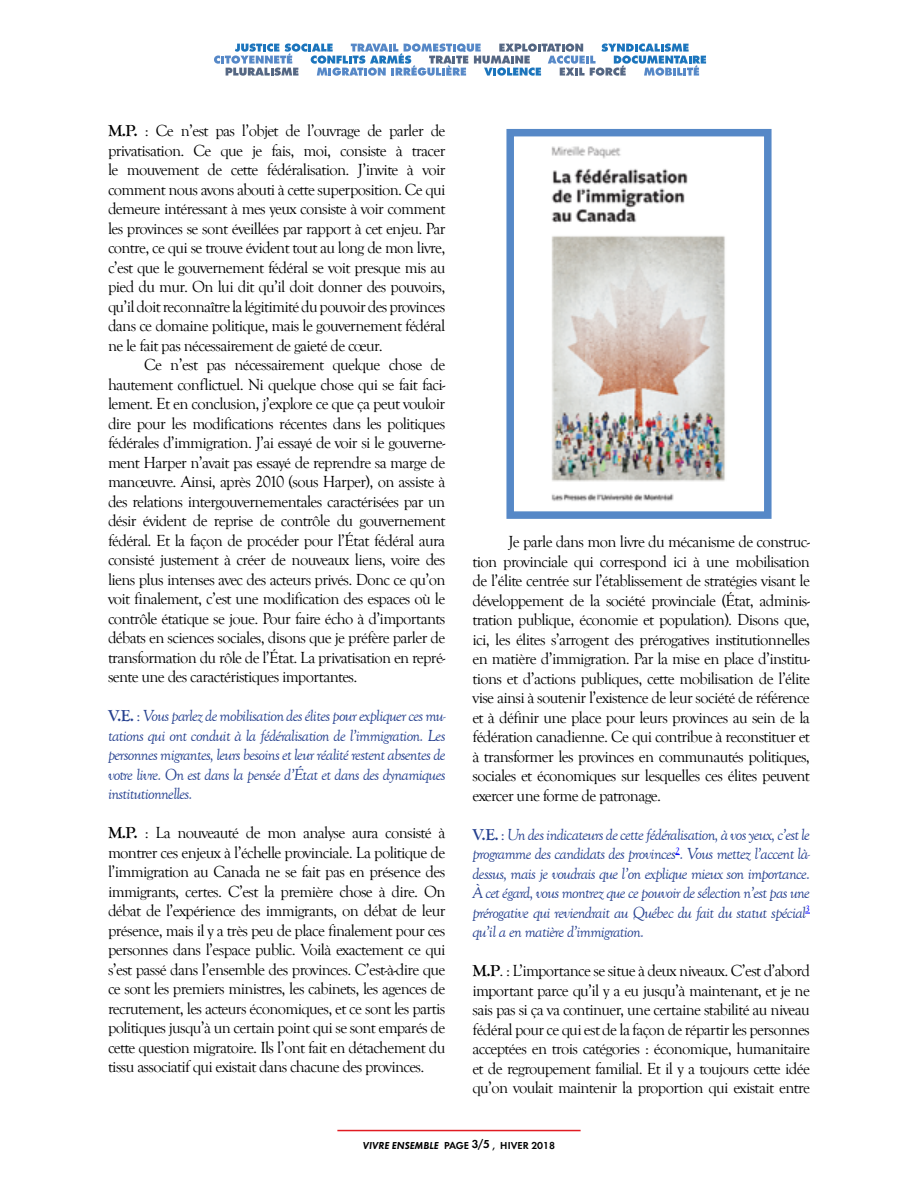
<style>
.page{position:relative;width:918px;height:1188px;background:#fff}
.page>*{position:absolute;margin:0;border:0;box-sizing:border-box;transform-origin:0 0}
.t1{font:16.5px/19.5px "Goudy Old Style T";letter-spacing:-.04em;color:#000;text-align:justify}
.t2{font:italic 16.5px/19.5px "Goudy Old Style T";letter-spacing:-.04em;color:#25408f;text-align:justify}
.t3{font:10.5px "Futura Dem";color:#000}
.s1{font-weight:700}
.s2{font-weight:700;font-style:normal}
.s3{font-style:normal}
.s4{font-family:"Futura Dem Obl"}
.s5{font-size:12px}
</style>
<div class="page">
<svg style="left:214px;top:44px;width:492px;height:32px"></svg>
<hr style="left:337px;top:1130px;width:244px;height:1px;background:#e11b22">
<img style="left:551px;top:146px;width:174px;height:355px">
<div style="left:506px;top:129px;width:266px;height:390px;border:8px solid #5688c7"></div>
<p class="t1" style="left:108px;top:121px;width:339px"><span class="s1">M.P.</span> : Ce n’est pas l’objet de l’ouvrage de parler de privatisation. Ce que je fais, moi, consiste à tracer le mouvement de cette fédéralisation. J’invite à voir comment nous avons abouti à cette superposition. Ce qui demeure intéressant à mes yeux consiste à voir comment les provinces se sont éveillées par rapport à cet enjeu. Par contre, ce qui se trouve évident tout au long de mon livre, c’est que le gouvernement fédéral se voit presque mis au pied du mur. On lui dit qu’il doit donner des pouvoirs, qu’il doit reconnaître la légitimité du pouvoir des provinces dans ce domaine politique, mais le gouvernement fédéral ne le fait pas nécessairement de gaieté de cœur.</p>
<p class="t1" style="left:108px;top:356px;width:339px;text-indent:36px">Ce n’est pas nécessairement quelque chose de hautement conflictuel. Ni quelque chose qui se fait faci&shy;lement. Et en conclusion, j’explore ce que ça peut vouloir dire pour les modifications récentes dans les politiques fédérales d’immigration. J’ai essayé de voir si le gouverne&shy;ment Harper n’avait pas essayé de reprendre sa marge de manœuvre. Ainsi, après 2010 (sous Harper), on assiste à des relations intergouvernementales caractérisées par un désir évident de reprise de contrôle du gouvernement fédéral. Et la façon de procéder pour l’État fédéral aura consisté justement à créer de nouveaux liens, voire des liens plus intenses avec des acteurs privés. Donc ce qu’on voit finalement, c’est une modification des espaces où le contrôle étatique se joue. Pour faire écho à d’importants débats en sciences sociales, disons que je préfère parler de transformation du rôle de l’État. La privatisation en repré&shy;sente une des caractéristiques importantes.</p>
<p class="t2" style="left:108px;top:707px;width:339px"><span class="s2">V.E.</span> <span class="s3">:</span> Vous parlez de mobilisation des élites pour expliquer ces mu&shy;tations qui ont conduit à la fédéralisation de l’immigration. Les personnes migrantes, leurs besoins et leur réalité restent absentes de votre livre. On est dans la pensée d’État et dans des dynamiques institutionnelles.</p>
<p class="t1" style="left:108px;top:824px;width:339px"><span class="s1">M.P.</span> : La nouveauté de mon analyse aura consisté à montrer ces enjeux à l’échelle provinciale. La politique de l’immigration au Canada ne se fait pas en présence des immigrants, certes. C’est la première chose à dire. On débat de l’expérience des immigrants, on débat de leur présence, mais il y a très peu de place finalement pour ces personnes dans l’espace public. Voilà exactement ce qui s’est passé dans l’ensemble des provinces. C’est-à-dire que ce sont les premiers ministres, les cabinets, les agences de recrutement, les acteurs économiques, et ce sont les partis politiques jusqu’à un certain point qui se sont emparés de cette question migratoire. Ils l’ont fait en détachement du tissu associatif qui existait dans chacune des provinces.</p>
<p class="t1" style="left:472px;top:532px;width:339px;text-indent:36px">Je parle dans mon livre du mécanisme de construc&shy;tion provinciale qui correspond ici à une mobilisation de l’élite centrée sur l’établissement de stratégies visant le développement de la société provinciale (État, adminis&shy;tration publique, économie et population). Disons que, ici, les élites s’arrogent des prérogatives institutionnelles en matière d’immigration. Par la mise en place d’institu&shy;tions et d’actions publiques, cette mobilisation de l’élite vise ainsi à soutenir l’existence de leur société de référence et à définir une place pour leurs provinces au sein de la fédération canadienne. Ce qui contribue à reconstituer et à transformer les provinces en communautés politiques, sociales et économiques sur lesquelles ces élites peuvent exercer une forme de patronage.</p>
<p class="t2" style="left:472px;top:825px;width:339px"><span class="s2">V.E.</span> <span class="s3">:</span> Un des indicateurs de cette fédéralisation, à vos yeux, c’est le programme des candidats des provinces<sup>2</sup>. Vous mettez l’accent là&shy;dessus, mais je voudrais que l’on explique mieux son importance.<br>À cet égard, vous montrez que ce pouvoir de sélection n’est pas une prérogative qui reviendrait au Québec du fait du statut spécial<sup>3 </sup>qu’il a en matière d’immigration.</p>
<p class="t1" style="left:472px;top:961px;width:339px"><span class="s1">M.P</span>. : L’importance se situe à deux niveaux. C’est d’abord important parce qu’il y a eu jusqu’à maintenant, et je ne sais pas si ça va continuer, une certaine stabilité au niveau fédéral pour ce qui est de la façon de répartir les personnes acceptées en trois catégories : économique, humanitaire et de regroupement familial. Et il y a toujours cette idée qu’on voulait maintenir la proportion qui existait entre</p>
<p class="t3" style="left:363px;top:1139px;width:194px"><span class="s4">VIVRE ENSEMBLE</span> PAGE <span class="s5">3/5</span> , HIVER 2018</p>
</div>
